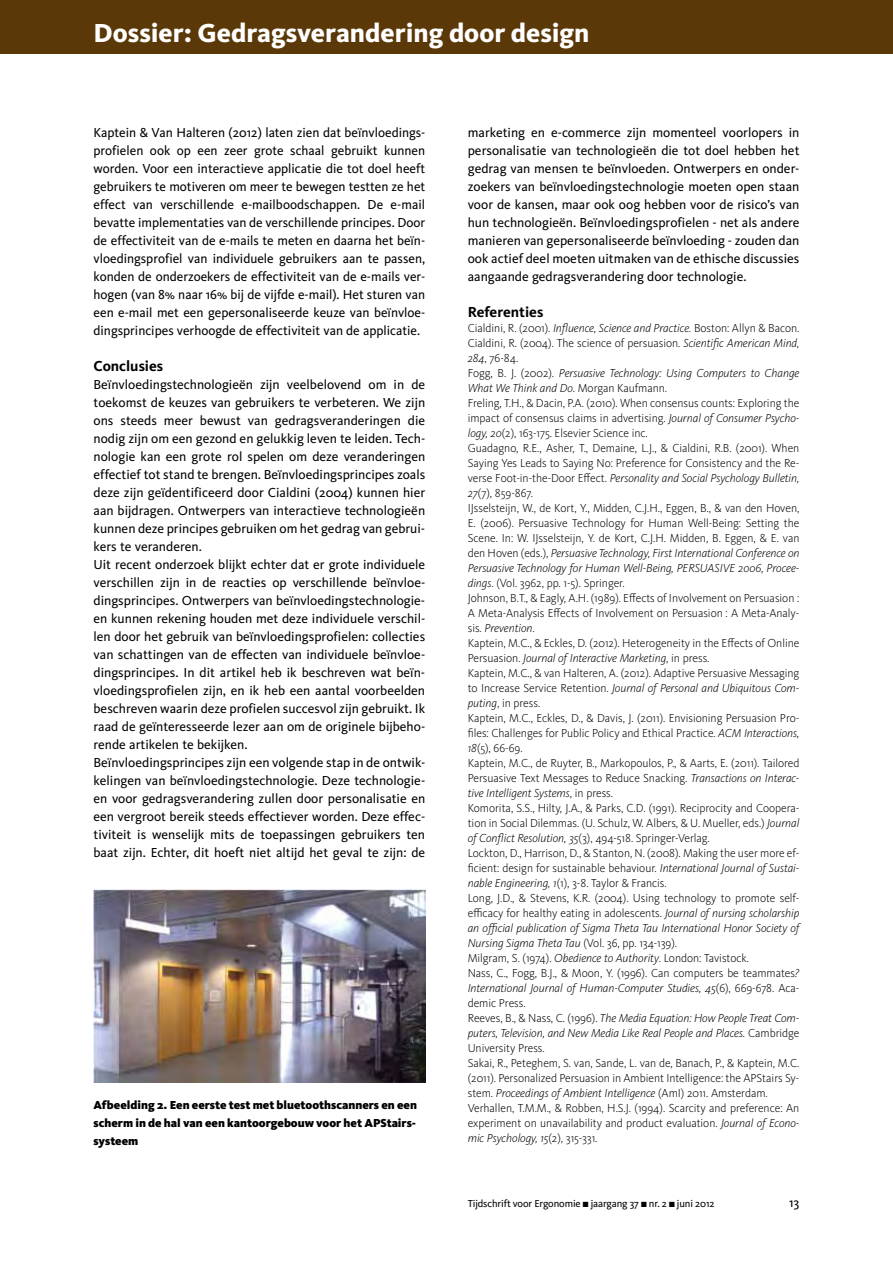
<style>
.page{position:relative;width:893px;height:1263px;background:#fff}
.page>*{position:absolute;margin:0;border:0;box-sizing:border-box;transform-origin:0 0}
.t1{font:800 27px "Kievit OT";color:#fff}
.t2{font:700 15px "Kievit OT";color:#000}
.t3{font:13.5px/18px "Kievit OT";color:#000;text-align:justify}
.t4{font:300 12px/15px "Kievit OT";letter-spacing:-.005em;color:#000}
.t5{font:900 12px/18px "Kievit OT";color:#000;text-align:justify}
.t6{font:10.5px "Kievit OT";letter-spacing:-.01em;color:#000}
.s1{font-style:italic}
</style>
<div class="page">
<div style="left:0;top:0;width:893px;height:54px;background:#5b3807"></div>
<img style="left:94px;top:889px;width:331px;height:193px">
<p class="t1" style="left:94px;top:16px;width:497px">Dossier: Gedragsverandering door design</p>
<p class="t3" style="left:94px;top:123px;width:333px">Kaptein &amp; Van Halteren (2012) laten zien dat beïnvloedings&shy;profielen ook op een zeer grote schaal gebruikt kunnen worden. Voor een interactieve applicatie die tot doel heeft gebruikers te motiveren om meer te bewegen testten ze het effect van verschillende e-mailboodschappen. De e-mail bevatte implementaties van de verschillende principes. Door de effectiviteit van de e-mails te meten en daarna het beïn&shy;vloedingsprofiel van individuele gebruikers aan te passen, konden de onderzoekers de effectiviteit van de e-mails ver&shy;hogen (van 8% naar 16% bij de vijfde e-mail). Het sturen van een e-mail met een gepersonaliseerde keuze van beïnvloe&shy;dingsprincipes verhoogde de effectiviteit van de applicatie.</p>
<p class="t2" style="left:94px;top:357px;width:71px">Conclusies</p>
<p class="t3" style="left:94px;top:375px;width:333px;text-align:left">Beïnvloedingstechnologieën zijn veelbelovend om in de toekomst de keuzes van gebruikers te verbeteren. We zijn ons steeds meer bewust van gedragsveranderingen die nodig zijn om een gezond en gelukkig leven te leiden. Tech&shy;nologie kan een grote rol spelen om deze veranderingen effectief tot stand te brengen. Beïnvloedingsprincipes zoals deze zijn geïdentificeerd door Cialdini (2004) kunnen hier aan bijdragen. Ontwerpers van interactieve technologieën kunnen deze principes gebruiken om het gedrag van gebrui&shy;kers te veranderen.<br>Uit recent onderzoek blijkt echter dat er grote individuele verschillen zijn in de reacties op verschillende beïnvloe&shy;dingsprincipes. Ontwerpers van beïnvloedingstechnologie&shy;ën kunnen rekening houden met deze individuele verschil&shy;len door het gebruik van beïnvloedingsprofielen: collecties van schattingen van de effecten van individuele beïnvloe&shy;dingsprincipes. In dit artikel heb ik beschreven wat beïn&shy;vloedingsprofielen zijn, en ik heb een aantal voorbeelden beschreven waarin deze profielen succesvol zijn gebruikt. Ik raad de geïnteresseerde lezer aan om de originele bijbeho&shy;rende artikelen te bekijken.<br>Beïnvloedingsprincipes zijn een volgende stap in de ontwik&shy;kelingen van beïnvloedingstechnologie. Deze technologie&shy;ën voor gedragsverandering zullen door personalisatie en een vergroot bereik steeds effectiever worden. Deze effec&shy;tiviteit is wenselijk mits de toepassingen gebruikers ten baat zijn. Echter, dit hoeft niet altijd het geval te zijn: de</p>
<p class="t5" style="left:94px;top:1096px;width:325px">Afbeelding 2. Een eerste test met bluetoothscanners en een scherm in de hal van een kantoorgebouw voor het APStairs&shy;systeem</p>
<p class="t3" style="left:468px;top:123px;width:333px">marketing en e-commerce zijn momenteel voorlopers in personalisatie van technologieën die tot doel hebben het gedrag van mensen te beïnvloeden. Ontwerpers en onder&shy;zoekers van beïnvloedingstechnologie moeten open staan voor de kansen, maar ook oog hebben voor de risico’s van hun technologieën. Beïnvloedingsprofielen - net als andere manieren van gepersonaliseerde beïnvloeding - zouden dan ook actief deel moeten uitmaken van de ethische discussies aangaande gedragsverandering door technologie.</p>
<p class="t2" style="left:468px;top:303px;width:77px">Referenties</p>
<p class="t4" style="left:468px;top:320px;width:333px">Cialdini, R. (2001). <span class="s1">Influence, Science and Practice.</span> Boston: Allyn &amp; Bacon.<br>Cialdini, R. (2004). The science of persuasion. <span class="s1">Scientific American Mind, 284</span>, 76-84.<br>Fogg, B. J. (2002). <span class="s1">Persuasive Technology: Using Computers to Change What We Think and Do</span>. Morgan Kaufmann.<br>Freling, T.H., &amp; Dacin, P.A. (2010). When consensus counts: Exploring the impact of consensus claims in advertising. <span class="s1">Journal of Consumer Psycho&shy;logy, 20</span>(2), 163-175. Elsevier Science inc.<br>Guadagno, R.E., Asher, T., Demaine, L.J., &amp; Cialdini, R.B. (2001). When Saying Yes Leads to Saying No: Preference for Consistency and the Re&shy;verse Foot-in-the-Door Effect. <span class="s1">Personality and Social Psychology Bulletin, 27</span>(7), 859-867.<br>IJsselsteijn, W., de Kort, Y., Midden, C.J.H., Eggen, B., &amp; van den Hoven, E. (2006). Persuasive Technology for Human Well-Being: Setting the Scene. In: W. IJsselsteijn, Y. de Kort, C.J.H. Midden, B. Eggen, &amp; E. van den Hoven (eds.), <span class="s1">Persuasive Technology, First International Conference on Persuasive Technology for Human Well-Being, PERSUASIVE 2006, Procee&shy;dings</span>. (Vol. 3962, pp. 1-5). Springer.<br>Johnson, B.T., &amp; Eagly, A.H. (1989). Effects of Involvement on Persuasion :<br>A Meta-Analysis Effects of Involvement on Persuasion : A Meta-Analy&shy;sis. <span class="s1">Prevention</span>.<br>Kaptein, M.C., &amp; Eckles, D. (2012). Heterogeneity in the Effects of Online Persuasion. <span class="s1">Journal of Interactive Marketing</span>, in press.<br>Kaptein, M.C., &amp; van Halteren, A. (2012). Adaptive Persuasive Messaging to Increase Service Retention. <span class="s1">Journal of Personal and Ubiquitous Com&shy;puting</span>, in press.<br>Kaptein, M.C., Eckles, D., &amp; Davis, J. (2011). Envisioning Persuasion Pro&shy;files: Challenges for Public Policy and Ethical Practice. <span class="s1">ACM Interactions, 18</span>(5), 66-69.<br>Kaptein, M.C., de Ruyter, B., Markopoulos, P., &amp; Aarts, E. (2011). Tailored Persuasive Text Messages to Reduce Snacking. <span class="s1">Transactions on Interac&shy;tive Intelligent Systems</span>, in press.<br>Komorita, S.S., Hilty, J.A., &amp; Parks, C.D. (1991). Reciprocity and Coopera&shy;tion in Social Dilemmas. (U. Schulz, W. Albers, &amp; U. Mueller, eds.) <span class="s1">Journal of Conflict Resolution, 35</span>(3), 494-518. Springer-Verlag.<br>Lockton, D., Harrison, D., &amp; Stanton, N. (2008). Making the user more ef&shy;ficient: design for sustainable behaviour. <span class="s1">International Journal of Sustai&shy;nable Engineering, 1</span>(1), 3-8. Taylor &amp; Francis.<br>Long, J.D., &amp; Stevens, K.R. (2004). Using technology to promote self&shy;efficacy for healthy eating in adolescents. <span class="s1">Journal of nursing scholarship an official publication of Sigma Theta Tau International Honor Society of Nursing Sigma Theta Tau</span> (Vol. 36, pp. 134-139).<br>Milgram, S. (1974). <span class="s1">Obedience to Authority</span>. London: Tavistock.<br>Nass, C., Fogg, B.J., &amp; Moon, Y. (1996). Can computers be teammates<span class="s1">?<br>International Journal of Human-Computer Studies, 45</span>(6), 669-678. Aca&shy;demic Press.<br>Reeves, B., &amp; Nass, C. (1996). <span class="s1">The Media Equation: How People Treat Com&shy;puters, Television, and New Media Like Real People and Places.</span> Cambridge University Press.<br>Sakai, R., Peteghem, S. van, Sande, L. van de, Banach, P., &amp; Kaptein, M.C. (2011). Personalized Persuasion in Ambient Intelligence: the APStairs Sy&shy;stem. <span class="s1">Proceedings of Ambient Intelligence</span> (AmI) 2011. Amsterdam.<br>Verhallen, T.M.M., &amp; Robben, H.S.J. (1994). Scarcity and preference: An experiment on unavailability and product evaluation. <span class="s1">Journal of Econo&shy;mic Psychology, 15</span>(2), 315-331.</p>
<p class="t6" style="left:468px;top:1197px;width:248px">Tijdschrift voor Ergonomie ■ jaargang 37 ■ nr. 2 ■ juni 2012</p>
<p class="t3" style="left:789px;top:1193px;width:12px">13</p>
</div>
